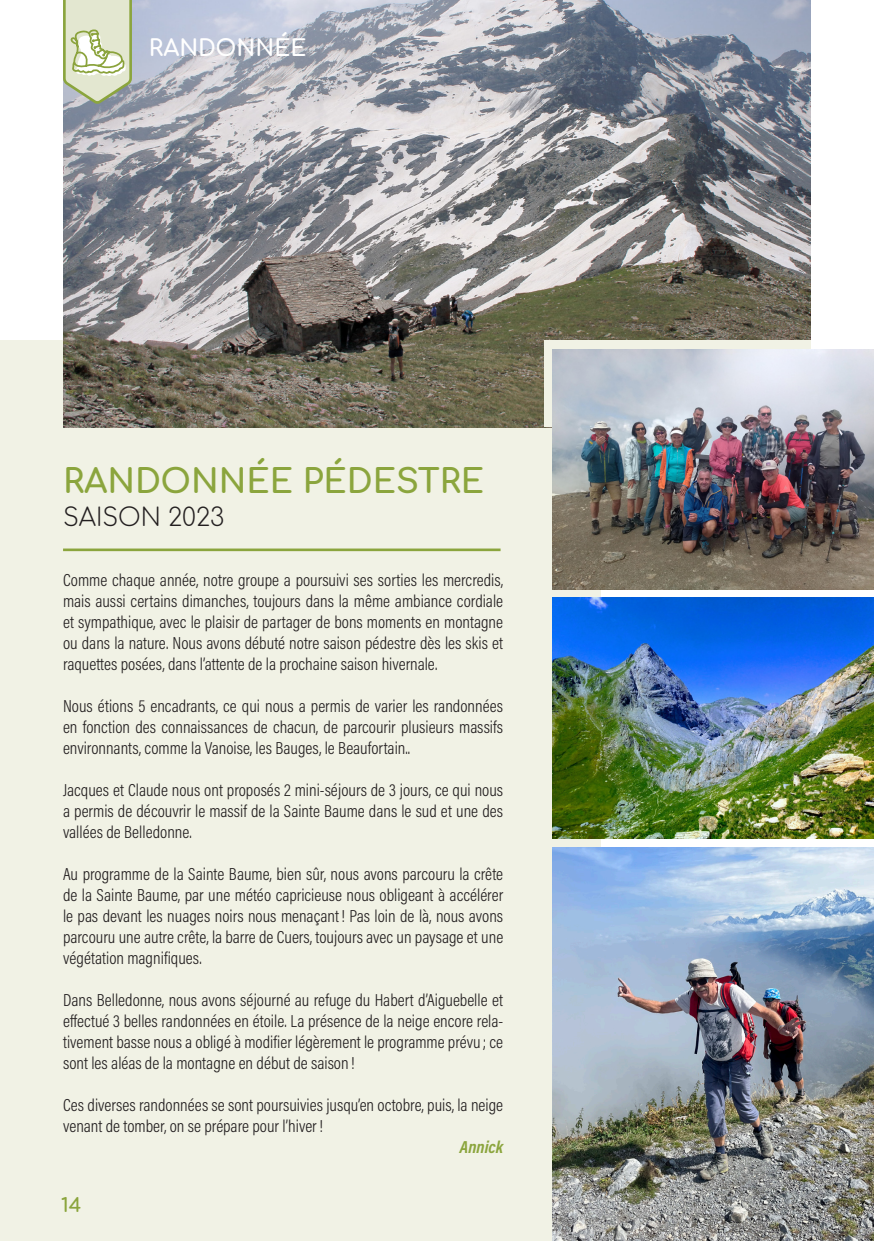
<style>
.page{position:relative;width:874px;height:1241px;background:#fff}
.page>*{position:absolute;margin:0;border:0;box-sizing:border-box;transform-origin:0 0}
.t1{font:700 33.25px "Comfortaa";color:#8ba53d}
.t2{font:300 24.5px "Comfortaa";color:#231f20}
.t3{font:700 22.75px "Comfortaa";color:#fff}
.t4{font:700 19.25px "Comfortaa";color:#8ba53d}
.t5{font:300 17.5px/21px "Acumin Pro Cond";color:#231f20;text-align:justify}
.t6{font:italic 700 17.5px "Acumin Pro Cond";color:#8ba53d}
</style>
<div class="page">
<div style="left:0;top:340px;width:600px;height:900px;background:#f1f2e5"></div>
<hr style="left:63px;top:548px;width:437px;height:3px;background:#8ba53d">
<img style="left:63px;top:0;width:747px;height:427px">
<svg style="left:63px;top:0;width:70px;height:106px;background:#cfd6ba"></svg>
<div style="left:543px;top:340px;width:267px;height:87px;background:#f1f2e5"></div>
<img style="left:552px;top:349px;width:321px;height:240px">
<img style="left:552px;top:597px;width:321px;height:241px">
<img style="left:552px;top:847px;width:321px;height:393px">
<p class="t3" style="left:149px;top:26px;width:159px">RANDONNÉE</p>
<p class="t1" style="left:63px;top:450px;width:422px">RANDONNÉE PÉDESTRE</p>
<p class="t2" style="left:63px;top:495px;width:163px">SAISON 2023</p>
<p class="t5" style="left:63px;top:568px;width:441px">Comme chaque année, notre groupe a poursuivi ses sorties les mercredis, mais aussi certains dimanches, toujours dans la même ambiance cordiale et sympathique, avec le plaisir de partager de bons moments en montagne ou dans la nature. Nous avons débuté notre saison pédestre dès les skis et raquettes posées, dans l’attente de la prochaine saison hivernale.</p>
<p class="t5" style="left:63px;top:694px;width:441px">Nous étions 5 encadrants, ce qui nous a permis de varier les randonnées en fonction des connaissances de chacun, de parcourir plusieurs massifs environnants, comme la Vanoise, les Bauges, le Beaufortain..</p>
<p class="t5" style="left:63px;top:778px;width:441px">Jacques et Claude nous ont proposés 2 mini-séjours de 3 jours, ce qui nous a permis de découvrir le massif de la Sainte Baume dans le sud et une des vallées de Belledonne.</p>
<p class="t5" style="left:63px;top:862px;width:441px">Au programme de la Sainte Baume, bien sûr, nous avons parcouru la crête de la Sainte Baume, par une météo capricieuse nous obligeant à accélérer le pas devant les nuages noirs nous menaçant ! Pas loin de là, nous avons parcouru une autre crête, la barre de Cuers, toujours avec un paysage et une végétation magnifiques.</p>
<p class="t5" style="left:63px;top:988px;width:441px">Dans Belledonne, nous avons séjourné au refuge du Habert d’Aiguebelle et effectué 3 belles randonnées en étoile. La présence de la neige encore rela&shy;tivement basse nous a obligé à modifier légèrement le programme prévu ; ce sont les aléas de la montagne en début de saison !</p>
<p class="t5" style="left:63px;top:1093px;width:441px">Ces diverses randonnées se sont poursuivies jusqu’en octobre, puis, la neige venant de tomber, on se prépare pour l’hiver!</p>
<p class="t6" style="left:459px;top:1135px;width:45px">Annick</p>
<p class="t4" style="left:61px;top:1186px;width:22px">14</p>
</div>
